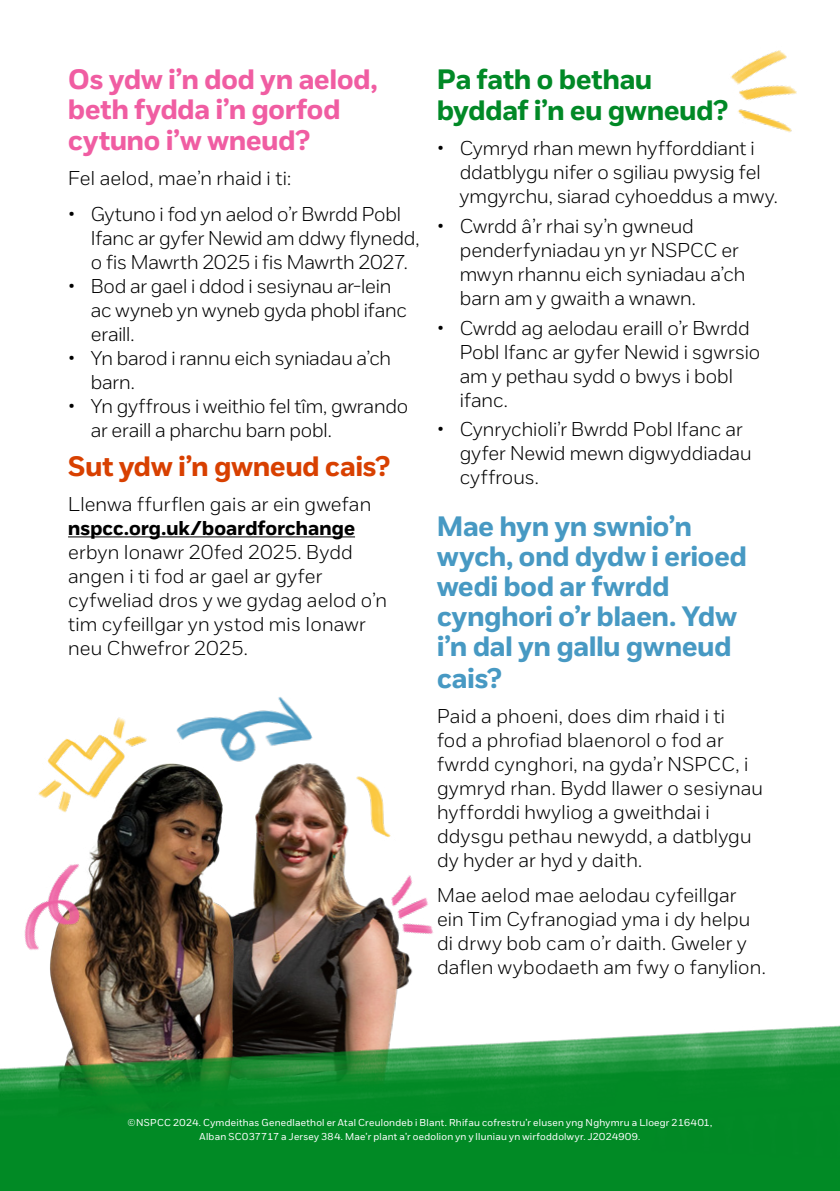
<style>
.page{position:relative;width:840px;height:1191px;background:#fff}
.page>*{position:absolute;margin:0;border:0;box-sizing:border-box;transform-origin:0 0}
.Headings{font:700 28px/30.2px "NSPCC";color:#4799c3}
.Headings-2{font:700 28px/30.6px "NSPCC";color:#f05da2}
.Headings-3{font:700 28px/31.2px "NSPCC";color:#018926}
.Headings-4{font:700 28px "NSPCC";color:#d84000}
.Headings-5{font:300 20px/24px "NSPCC";letter-spacing:.005em;color:#000}
.t1{font:10px/14px "NSPCC";letter-spacing:.03em;color:#fff;text-align:center}
.s1{font-size:22px}
.s2{font-weight:700}
</style>
<div class="page">
<img style="left:243px;top:766px;width:139px;height:171px">
<img style="left:731px;top:50px;width:66px;height:83px">
<hr style="left:68px;top:536px;width:287px;height:1px;background:#000">
<img style="left:382px;top:875px;width:51px;height:62px">
<img style="left:352px;top:773px;width:39px;height:67px">
<img style="left:176px;top:697px;width:145px;height:81px">
<img style="left:89px;top:761px;width:154px;height:176px">
<img style="left:24px;top:857px;width:87px;height:80px">
<img style="left:0;top:937px;width:839px;height:254px">
<img style="left:38px;top:717px;width:112px;height:99px">
<p class="Headings-2" style="left:68px;top:64px;width:310px">Os ydw i’n dod yn aelod, beth fydda i’n gorfod cytuno i’w wneud?</p>
<p class="Headings-5" style="left:68px;top:166px;width:224px">Fel aelod, mae’n rhaid i ti:</p>
<p class="Headings-5" style="left:91px;top:201px;width:330px;text-indent:-23px"><span class="s1">•</span> Gytuno i fod yn aelod o’r Bwrdd Pobl<br>Ifanc ar gyfer Newid am ddwy flynedd, o fis Mawrth 2025 i fis Mawrth 2027.</p>
<p class="Headings-5" style="left:91px;top:273px;width:317px;text-indent:-23px"><span class="s1">•</span> Bod ar gael i ddod i sesiynau ar-lein ac wyneb yn wyneb gyda phobl ifanc eraill.</p>
<p class="Headings-5" style="left:91px;top:345px;width:302px;text-indent:-23px"><span class="s1">•</span> Yn barod i rannu eich syniadau a’ch barn.</p>
<p class="Headings-5" style="left:91px;top:393px;width:318px;text-indent:-23px"><span class="s1">•</span> Yn gyffrous i weithio fel tîm, gwrando ar eraill a pharchu barn pobl.</p>
<p class="Headings-4" style="left:68px;top:449px;width:323px">Sut ydw i’n gwneud cais?</p>
<p class="Headings-5" style="left:68px;top:492px;width:320px">Llenwa ffurflen gais ar ein gwefan <span class="s2">nspcc.org.uk/boardforchange </span>erbyn Ionawr 20fed 2025. Bydd angen i ti fod ar gael ar gyfer cyfweliad dros y we gydag aelod o’n tim cyfeillgar yn ystod mis Ionawr neu Chwefror 2025.</p>
<p class="Headings-3" style="left:437px;top:63px;width:292px">Pa fath o bethau byddaf i’n eu gwneud?</p>
<p class="Headings-5" style="left:459px;top:136px;width:319px;text-indent:-23px"><span class="s1">•</span> Cymryd rhan mewn hyfforddiant i ddatblygu nifer o sgiliau pwysig fel ymgyrchu, siarad cyhoeddus a mwy.</p>
<p class="Headings-5" style="left:459px;top:214px;width:287px;text-indent:-23px"><span class="s1">•</span> Cwrdd â’r rhai sy’n gwneud penderfyniadau yn yr NSPCC er mwyn rhannu eich syniadau a’ch barn am y gwaith a wnawn.</p>
<p class="Headings-5" style="left:459px;top:315px;width:302px;text-indent:-23px"><span class="s1">•</span> Cwrdd ag aelodau eraill o’r Bwrdd<br>Pobl Ifanc ar gyfer Newid i sgwrsio am y pethau sydd o bwys i bobl ifanc.</p>
<p class="Headings-5" style="left:459px;top:417px;width:293px;text-indent:-23px"><span class="s1">•</span> Cynrychioli’r Bwrdd Pobl Ifanc ar gyfer Newid mewn digwyddiadau cyffrous.</p>
<p class="Headings" style="left:437px;top:511px;width:311px">Mae hyn yn swnio’n wych, ond dydw i erioed wedi bod ar fwrdd cynghori o’r blaen. Ydw i’n dal yn gallu gwneud cais?</p>
<p class="Headings-5" style="left:437px;top:703px;width:327px">Paid a phoeni, does dim rhaid i ti<br>fod a phrofiad blaenorol o fod ar fwrdd cynghori, na gyda’r NSPCC, i gymryd rhan. Bydd llawer o sesiynau hyfforddi hwyliog a gweithdai i ddysgu pethau newydd, a datblygu dy hyder ar hyd y daith.</p>
<p class="Headings-5" style="left:437px;top:883px;width:330px">Mae aelod mae aelodau cyfeillgar ein Tim Cyfranogiad yma i dy helpu di drwy bob cam o’r daith. Gweler y daflen wybodaeth am fwy o fanylion.</p>
<p class="t1" style="left:127px;top:1115px;width:586px">©NSPCC 2024. Cymdeithas Genedlaethol er Atal Creulondeb i Blant. Rhifau cofrestru’r elusen yng Nghymru a Lloegr 216401,<br>Alban SC037717 a Jersey 384. Mae’r plant a’r oedolion yn y lluniau yn wirfoddolwyr. J2024909.</p>
</div>
